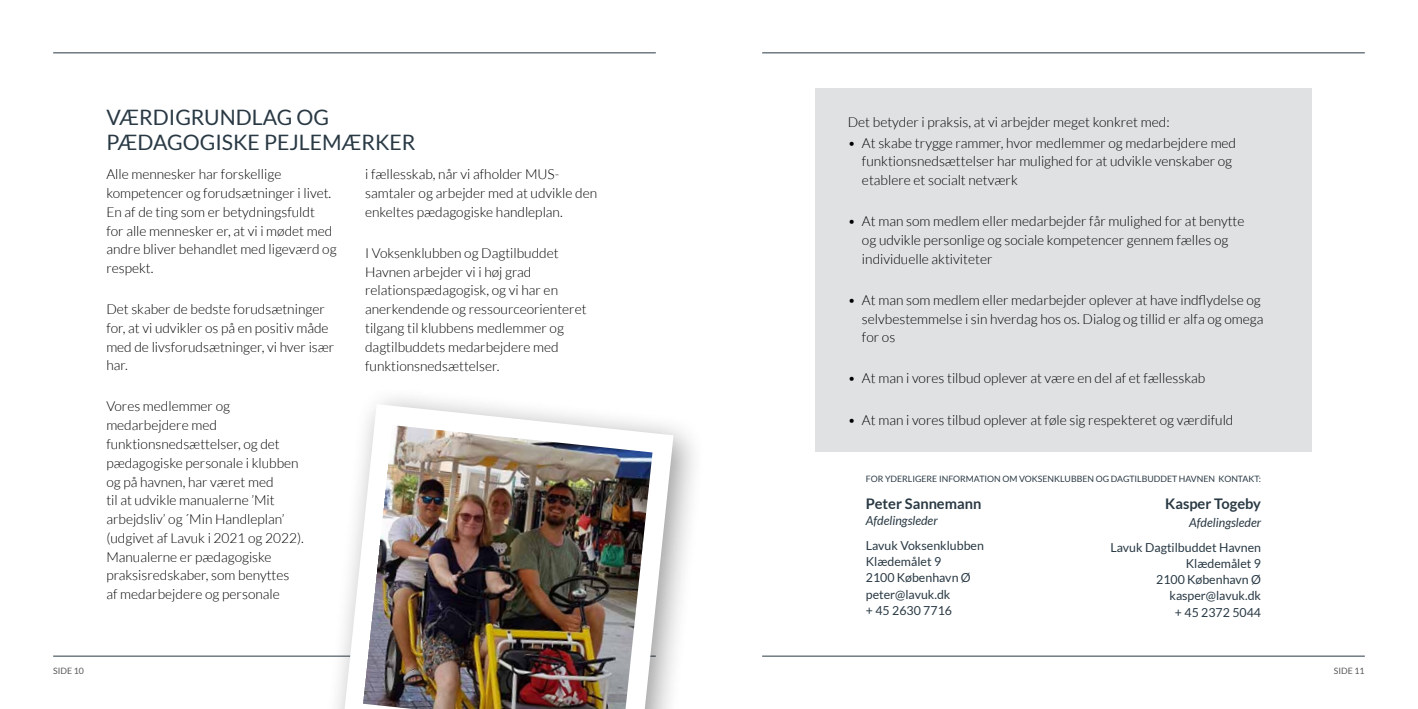
<style>
.page{position:relative;width:1418px;height:709px;background:#fff}
.page>*{position:absolute;margin:0;border:0;box-sizing:border-box;transform-origin:0 0}
.t1{font:21.25px/24.6px "Lato";color:#293944}
.t2{font:700 14.62px "Lato";color:#293944}
.t3{font:300 13.75px/18.8px "Lato";color:#000}
.t4{font:12.38px/16.2px "Lato";color:#293944}
.t5{font:italic 12.38px "Lato";color:#293944}
.t6{font:8.75px "Lato";color:#293944}
.t7{font:8.75px "Lato";color:#575756}
</style>
<div class="page">
<div style="left:815px;top:89px;width:496px;height:363px;background:#dfe1e3"></div>
<hr style="left:762px;top:53px;width:602px;height:1px;background:#293944">
<hr style="left:53px;top:53px;width:603px;height:1px;background:#293944">
<hr style="left:762px;top:656px;width:602px;height:1px;background:#293944">
<hr style="left:53px;top:656px;width:603px;height:1px;background:#293944">
<div style="left:320px;top:385px;width:385px;height:324px;background:#000;opacity:.4"></div>
<svg style="left:344px;top:404px;width:329px;height:305px"></svg>
<img style="left:363px;top:425px;width:289px;height:284px">
<h1 class="t1" style="left:106px;top:105px;width:311px">VÆRDIGRUNDLAG OG<br>PÆDAGOGISKE PEJLEMÆRKER</h1>
<p class="t3" style="left:106px;top:165px;width:232px">Alle mennesker har forskellige kompetencer og forudsætninger i livet.<br>En af de ting som er betydningsfuldt<br>for alle mennesker er, at vi i mødet med andre bliver behandlet med ligeværd og respekt.</p>
<p class="t3" style="left:106px;top:300px;width:229px">Det skaber de bedste forudsætninger for, at vi udvikler os på en positiv måde med de livsforudsætninger, vi hver især har.</p>
<p class="t3" style="left:106px;top:397px;width:199px">Vores medlemmer og medarbejdere med funktionsnedsættelser, og det pædagogiske personale i klubben og på havnen, har været med<br>til at udvikle manualerne ’Mit arbejdsliv’ og ´Min Handleplan’ (udgivet af Lavuk i 2021 og 2022).<br>Manualerne er pædagogiske praksisredskaber, som benyttes af medarbejdere og personale</p>
<p class="t3" style="left:365px;top:165px;width:234px">i fællesskab, når vi afholder MUS&shy;samtaler og arbejder med at udvikle den enkeltes pædagogiske handleplan.</p>
<p class="t3" style="left:365px;top:244px;width:223px">I Voksenklubben og Dagtilbuddet<br>Havnen arbejder vi i høj grad relationspædagogisk, og vi har en anerkendende og ressourceorienteret tilgang til klubbens medlemmer og dagtilbuddets medarbejdere med funktionsnedsættelser.</p>
<p class="t7" style="left:53px;top:665px;width:32px">SIDE 10</p>
<p class="t3" style="left:847px;top:113px;width:323px">Det betyder i praksis, at vi arbejder meget konkret med:</p>
<p class="t3" style="left:862px;top:133px;width:375px;text-indent:-14px">• At skabe trygge rammer, hvor medlemmer og medarbejdere med funktionsnedsættelser har mulighed for at udvikle venskaber og etablere et socialt netværk</p>
<p class="t3" style="left:862px;top:212px;width:384px;text-indent:-14px">• At man som medlem eller medarbejder får mulighed for at benytte og udvikle personlige og sociale kompetencer gennem fælles og individuelle aktiviteter</p>
<p class="t3" style="left:862px;top:290px;width:403px;text-indent:-14px">• At man som medlem eller medarbejder oplever at have indflydelse og selvbestemmelse i sin hverdag hos os. Dialog og tillid er alfa og omega for os</p>
<p class="t3" style="left:847px;top:369px;width:359px">• At man i vores tilbud oplever at være en del af et fællesskab</p>
<p class="t3" style="left:847px;top:410px;width:387px">• At man i vores tilbud oplever at føle sig respekteret og værdifuld</p>
<p class="t6" style="left:865px;top:474px;width:397px">FOR YDERLIGERE INFORMATION OM VOKSENKLUBBEN OG DAGTILBUDDET HAVNEN KONTAKT:</p>
<p class="t2" style="left:865px;top:495px;width:117px">Peter Sannemann</p>
<p class="t5" style="left:865px;top:514px;width:73px">Afdelingsleder</p>
<p class="t4" style="left:865px;top:537px;width:120px">Lavuk Voksenklubben<br>Klædemålet 9<br>2100 København Ø peter@lavuk.dk<br>+ 45 2630 7716</p>
<p class="t2" style="left:1165px;top:495px;width:97px">Kasper Togeby</p>
<p class="t5" style="left:1189px;top:515px;width:73px">Afdelingsleder</p>
<p class="t4" style="left:1110px;top:539px;width:152px;text-align:right">Lavuk Dagtilbuddet Havnen<br>Klædemålet 9<br>2100 København Ø kasper@lavuk.dk<br>+ 45 2372 5044</p>
<p class="t7" style="left:1333px;top:665px;width:32px">SIDE 11</p>
</div>
